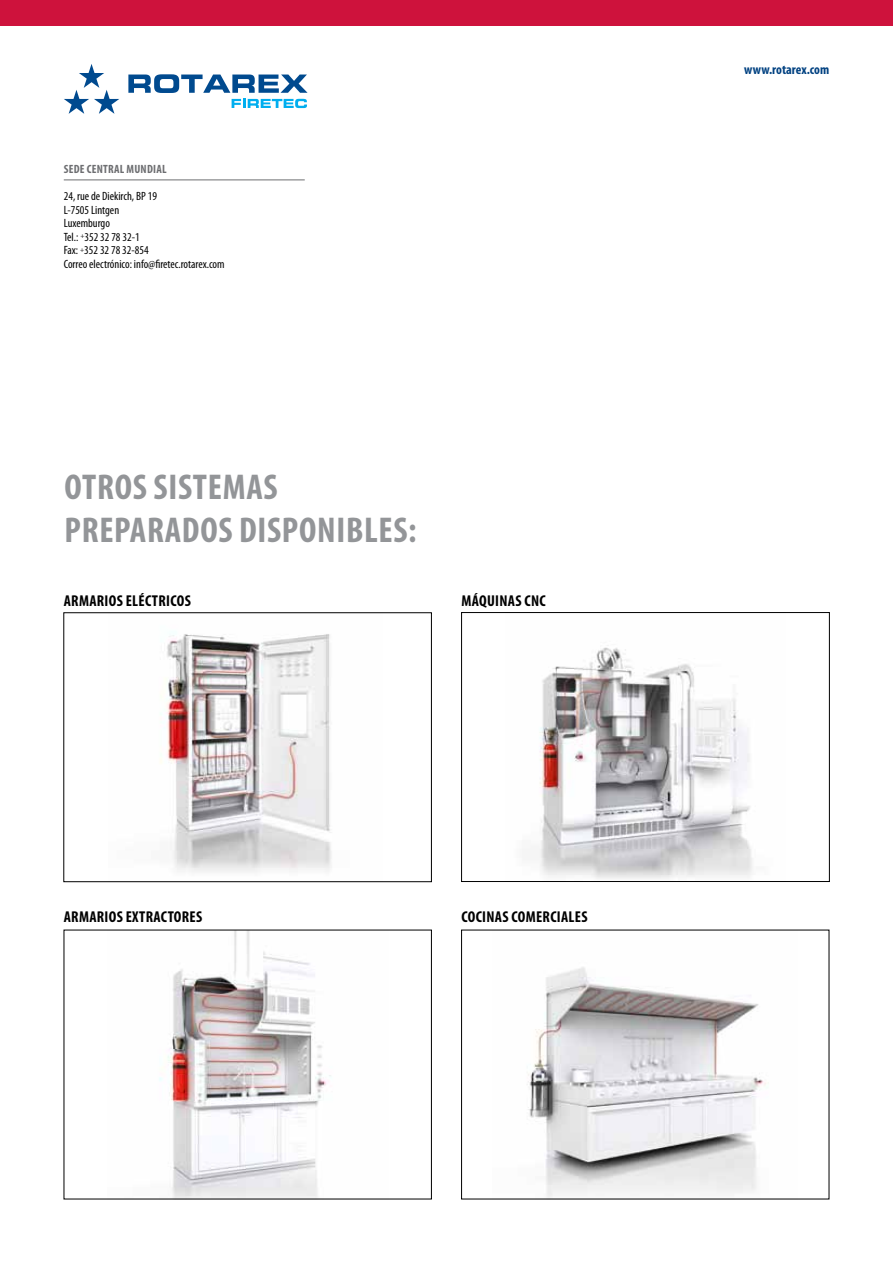
<style>
.page{position:relative;width:893px;height:1263px;background:#fff}
.page>*{position:absolute;margin:0;border:0;box-sizing:border-box;transform-origin:0 0}
.t1{font:700 condensed 36px/43.2px "Myriad Pro";letter-spacing:.02em;color:#939598}
.t2{font:700 condensed 15.75px "Myriad Pro";letter-spacing:.02em;color:#000}
.t3{font:700 condensed 13.5px "Myriad Pro";color:#004181}
.t4{font:condensed 12px/13.5px "Myriad Pro";color:#000}
.t5{font:700 condensed 12px "Myriad Pro";letter-spacing:.02em;color:#6d6e71}
</style>
<div class="page">
<div style="left:0;top:0;width:893px;height:26px;background:#ce123c"></div>
<svg style="left:128px;top:74px;width:180px;height:19px"></svg>
<svg style="left:232px;top:99px;width:75px;height:9px"></svg>
<svg style="left:64px;top:64px;width:55px;height:50px"></svg>
<img style="left:160px;top:634px;width:172px;height:238px">
<div style="left:64px;top:612px;width:368px;height:270px;border:1px solid #000"></div>
<img style="left:527px;top:967px;width:239px;height:230px">
<img style="left:539px;top:647px;width:214px;height:232px">
<div style="left:461px;top:612px;width:369px;height:270px;border:1px solid #000"></div>
<img style="left:159px;top:932px;width:172px;height:265px">
<hr style="left:64px;top:180px;width:241px;height:1px;background:#6d6e71">
<p class="t5" style="left:64px;top:162px;width:104px">SEDE CENTRAL MUNDIAL</p>
<p class="t4" style="left:64px;top:189px;width:162px">24, rue de Diekirch, BP 19<br>L-7505 Lintgen<br>Luxemburgo<br>Tel.: <sup>+</sup>352 32 78 32-1<br>Fax: <sup>+</sup>352 32 78 32-854<br>Correo electrónico: info@firetec.rotarex.com</p>
<h1 class="t1" style="left:65px;top:464px;width:353px">OTROS SISTEMAS<br>PREPARADOS DISPONIBLES:</h1>
<h2 class="t2" style="left:64px;top:591px;width:128px">ARMARIOS ELÉCTRICOS</h2>
<h2 class="t2" style="left:461px;top:591px;width:71px">MÁQUINAS CNC</h2>
<h2 class="t2" style="left:64px;top:907px;width:139px">ARMARIOS EXTRACTORES</h2>
<h2 class="t2" style="left:461px;top:907px;width:127px">COCINAS COMERCIALES</h2>
<p class="t3" style="left:744px;top:61px;width:87px">WWW.ROTAREX.COM</p>
</div>
